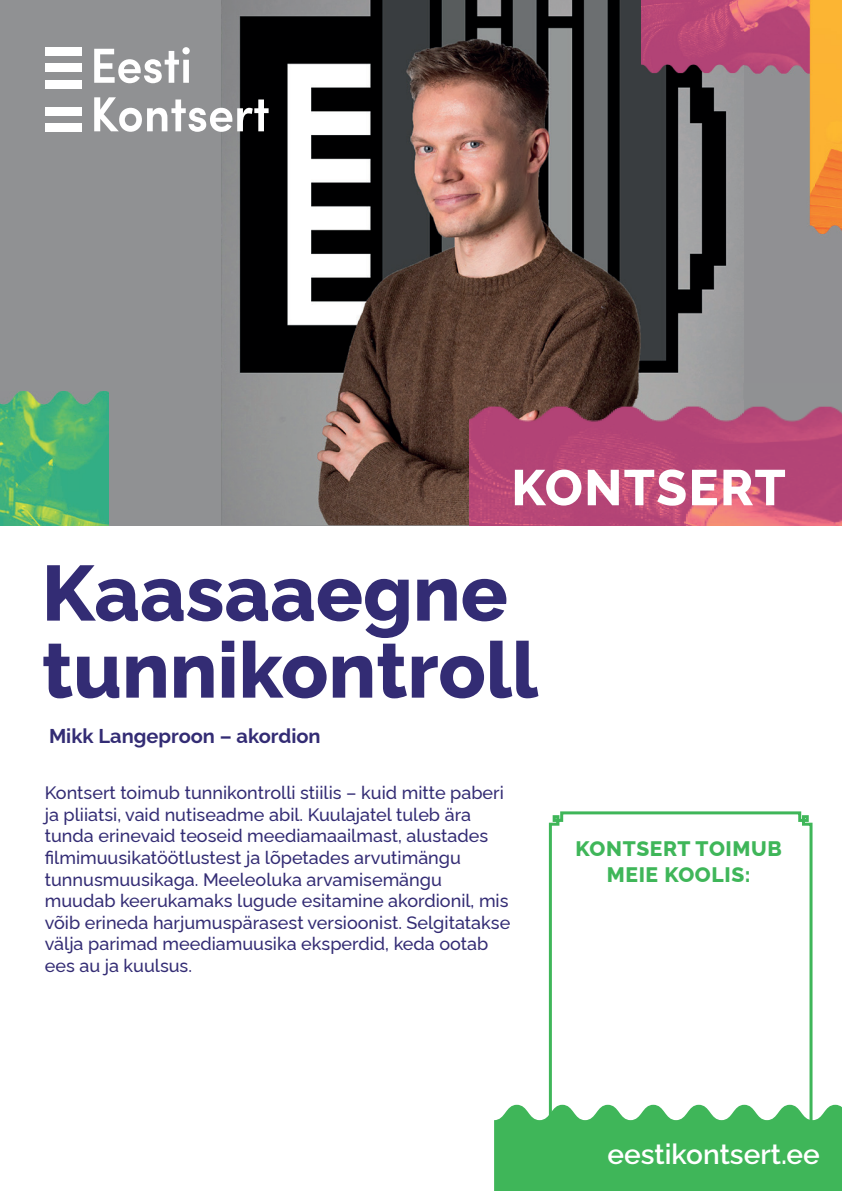
<style>
.page{position:relative;width:842px;height:1191px;background:#fff}
.page>*{position:absolute;margin:0;border:0;box-sizing:border-box;transform-origin:0 0}
.t1{font:800 78px/77px "Rawline";color:#332c74}
.t2{font:100 50px "Raleway";letter-spacing:.03em;color:#fff}
.t3{font:600 28px "Rawline";color:#fff}
.t4{font:100 21px/25.2px "Raleway";letter-spacing:.03em;color:#3fb659;text-align:center}
.t5{font:700 20px "Rawline";color:#332c74}
.t6{font:500 18px/21.6px "Rawline";color:#332c74}
</style>
<div class="page">
<div style="left:494px;top:1104px;width:348px;height:87px;background:#3fb659"></div>
<div style="left:0;top:0;width:842px;height:525px;background:#909193"></div>
<img style="left:221px;top:0;width:517px;height:525px">
<div style="left:45px;top:123px;width:37px;height:9px;background:#fff"></div>
<div style="left:45px;top:107px;width:37px;height:8px;background:#fff"></div>
<div style="left:45px;top:80px;width:37px;height:9px;background:#fff"></div>
<div style="left:45px;top:64px;width:37px;height:8px;background:#fff"></div>
<div style="left:45px;top:47px;width:37px;height:9px;background:#fff"></div>
<svg style="left:94px;top:97px;width:175px;height:35px"></svg>
<svg style="left:94px;top:47px;width:96px;height:36px"></svg>
<svg style="left:547px;top:811px;width:267px;height:346px"></svg>
<img style="left:642px;top:0;width:200px;height:382px">
<img style="left:0;top:391px;width:108px;height:134px">
<img style="left:470px;top:400px;width:372px;height:125px">
<h2 class="t2" style="left:511px;top:448px;width:276px">KONTSERT</h2>
<h1 class="t1" style="left:42px;top:547px;width:498px">Kaasaaegne tunnikontroll</h1>
<p class="t5" style="left:49px;top:720px;width:273px">Mikk Langeproon – akordion</p>
<p class="t6" style="left:45px;top:780px;width:467px">Kontsert toimub tunnikontrolli stiilis – kuid mitte paberi ja pliiatsi, vaid nutiseadme abil. Kuulajatel tuleb ära tunda erinevaid teoseid meediamaailmast, alustades filmimuusikatöötlustest ja lõpetades arvutimängu tunnusmuusikaga. Meeleoluka arvamisemängu muudab keerukamaks lugude esitamine akordionil, mis võib erineda harjumuspärasest versioonist. Selgitatakse välja parimad meediamuusika eksperdid, keda ootab ees au ja kuulsus.</p>
<p class="t4" style="left:575px;top:834px;width:208px">KONTSERT TOIMUB<br>MEIE KOOLIS:</p>
<h3 class="t3" style="left:607px;top:1131px;width:214px">eestikontsert.ee</h3>
</div>
